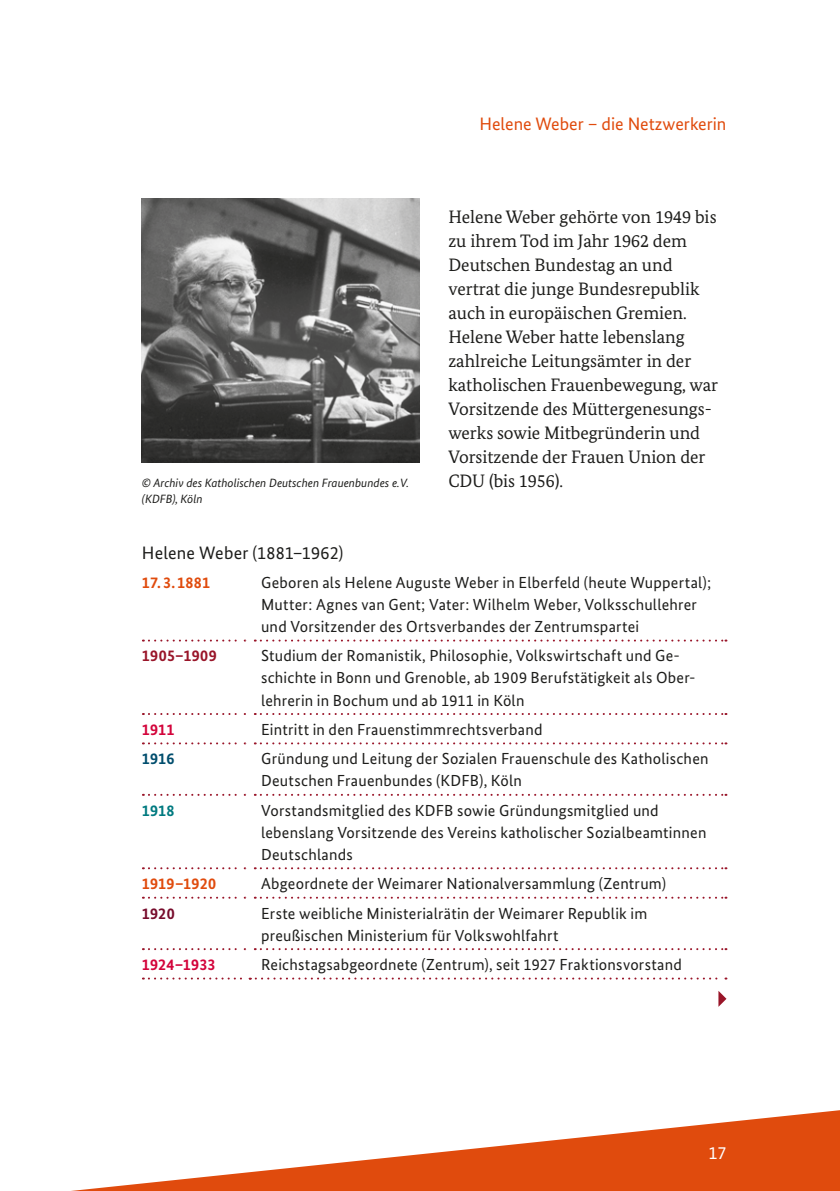
<style>
.page{position:relative;width:840px;height:1191px;background:#fff}
.page>*{position:absolute;margin:0;border:0;box-sizing:border-box;transform-origin:0 0}
.B-Innenseiten_B-05-P-FL{font:18px/24px "Bundes Serif";color:#1d1d1b}
.t1{font:18px "Bundes Sans";color:#e04b0d}
.C-Infos_Tabellen_Bilder_Tabelle_Kopfzeil{font:18px "Bundes Sans";letter-spacing:.01em;color:#1d1d1b}
.t2{font:18px "Bundes Sans";color:#fff}
.C-Infos_Tabellen_Bilder_C-04-P-Tabelle_F{font:16px/22px "Bundes Sans";letter-spacing:.015em;color:#1d1d1b}
.C-Infos_Tabellen_Bilder_C-04-P-Tabelle_F-2{font:700 16px "Bundes Sans";letter-spacing:.02em;color:#e04b0d}
.C-Infos_Tabellen_Bilder_C-04-P-Tabelle_F-3{font:700 16px "Bundes Sans";letter-spacing:.01em;color:#d3043b}
.C-Infos_Tabellen_Bilder_C-04-P-Tabelle_F-4{font:700 16px "Bundes Sans";letter-spacing:.025em;color:#991529}
.C-Infos_Tabellen_Bilder_C-04-P-Tabelle_F-5{font:700 16px "Bundes Sans";color:#004d6d}
.C-Infos_Tabellen_Bilder_C-04-P-Tabelle_F-6{font:700 16px "Bundes Sans";color:#007a80}
.C-Infos_Tabellen_Bilder_C-04-P-Tabelle_F-7{font:700 16px "Bundes Sans";color:#770c2c}
.t3{font:italic 12px "Bundes Sans";color:#1d1d1b}
</style>
<div class="page">
<svg style="left:71px;top:1110px;width:768px;height:81px"></svg>
<img style="left:142px;top:198px;width:278px;height:264px">
<svg style="left:143px;top:639px;width:102px;height:2px"></svg>
<svg style="left:254px;top:639px;width:472px;height:2px"></svg>
<svg style="left:143px;top:713px;width:102px;height:2px"></svg>
<svg style="left:254px;top:713px;width:472px;height:2px"></svg>
<svg style="left:143px;top:742px;width:102px;height:2px"></svg>
<svg style="left:254px;top:742px;width:472px;height:2px"></svg>
<svg style="left:143px;top:794px;width:102px;height:2px"></svg>
<svg style="left:254px;top:794px;width:472px;height:2px"></svg>
<svg style="left:143px;top:867px;width:102px;height:2px"></svg>
<svg style="left:254px;top:867px;width:472px;height:2px"></svg>
<svg style="left:143px;top:896px;width:102px;height:2px"></svg>
<svg style="left:254px;top:896px;width:472px;height:2px"></svg>
<svg style="left:143px;top:948px;width:102px;height:2px"></svg>
<svg style="left:254px;top:948px;width:472px;height:2px"></svg>
<svg style="left:143px;top:977px;width:583px;height:2px"></svg>
<svg style="left:718px;top:991px;width:8px;height:15px"></svg>
<p class="t1" style="left:479px;top:113px;width:248px">Helene Weber – die Netzwerkerin</p>
<p class="B-Innenseiten_B-05-P-FL" style="left:448px;top:204px;width:271px">Helene Weber gehörte von 1949 bis zu ihrem Tod im Jahr 1962 dem<br>Deutschen Bundestag an und vertrat die junge Bundesrepublik auch in europäischen Gremien.<br>Helene Weber hatte lebenslang zahlreiche Leitungsämter in der katholischen Frauenbewegung, war<br>Vorsitzende des Müttergenesungs&shy;werks sowie Mitbegründerin und<br>Vorsitzende der Frauen Union der</p>
<p class="t3" style="left:142px;top:475px;width:268px">© Archiv des Katholischen Deutschen Frauenbundes e.V.</p>
<p class="B-Innenseiten_B-05-P-FL" style="left:448px;top:468px;width:116px">CDU (bis 1956).</p>
<p class="t3" style="left:142px;top:491px;width:62px">(KDFB), Köln</p>
<p class="C-Infos_Tabellen_Bilder_Tabelle_Kopfzeil" style="left:142px;top:542px;width:203px">Helene Weber (1881–1962)</p>
<p class="C-Infos_Tabellen_Bilder_C-04-P-Tabelle_F-2" style="left:142px;top:573px;width:70px">17.3.1881</p>
<p class="C-Infos_Tabellen_Bilder_C-04-P-Tabelle_F" style="left:261px;top:571px;width:451px">Geboren als Helene Auguste Weber in Elberfeld (heute Wuppertal);<br>Mutter: Agnes van Gent; Vater: Wilhelm Weber, Volksschullehrer und Vorsitzender des Ortsverbandes der Zentrumspartei</p>
<p class="C-Infos_Tabellen_Bilder_C-04-P-Tabelle_F-4" style="left:142px;top:646px;width:76px">1905–1909</p>
<p class="C-Infos_Tabellen_Bilder_C-04-P-Tabelle_F" style="left:261px;top:645px;width:436px">Studium der Romanistik, Philosophie, Volkswirtschaft und Ge&shy;schichte in Bonn und Grenoble, ab 1909 Berufstätigkeit als Ober&shy;lehrerin in Bochum und ab 1911 in Köln</p>
<p class="C-Infos_Tabellen_Bilder_C-04-P-Tabelle_F-3" style="left:142px;top:719px;width:34px">1911</p>
<p class="C-Infos_Tabellen_Bilder_C-04-P-Tabelle_F" style="left:261px;top:718px;width:283px">Eintritt in den Frauenstimmrechtsverband</p>
<p class="C-Infos_Tabellen_Bilder_C-04-P-Tabelle_F-5" style="left:142px;top:749px;width:34px">1916</p>
<p class="C-Infos_Tabellen_Bilder_C-04-P-Tabelle_F" style="left:261px;top:748px;width:449px">Gründung und Leitung der Sozialen Frauenschule des Katholischen<br>Deutschen Frauenbundes (KDFB), Köln</p>
<p class="C-Infos_Tabellen_Bilder_C-04-P-Tabelle_F-6" style="left:142px;top:800px;width:34px">1918</p>
<p class="C-Infos_Tabellen_Bilder_C-04-P-Tabelle_F" style="left:261px;top:799px;width:446px">Vorstandsmitglied des KDFB sowie Gründungsmitglied und lebenslang Vorsitzende des Vereins katholischer Sozialbeamtinnen<br>Deutschlands</p>
<p class="C-Infos_Tabellen_Bilder_C-04-P-Tabelle_F-2" style="left:142px;top:874px;width:76px">1919–1920</p>
<p class="C-Infos_Tabellen_Bilder_C-04-P-Tabelle_F" style="left:261px;top:872px;width:406px">Abgeordnete der Weimarer Nationalversammlung (Zentrum)</p>
<p class="C-Infos_Tabellen_Bilder_C-04-P-Tabelle_F-7" style="left:142px;top:903px;width:34px">1920</p>
<p class="C-Infos_Tabellen_Bilder_C-04-P-Tabelle_F" style="left:261px;top:902px;width:387px">Erste weibliche Ministerialrätin der Weimarer Republik im preußischen Ministerium für Volkswohlfahrt</p>
<p class="C-Infos_Tabellen_Bilder_C-04-P-Tabelle_F-3" style="left:142px;top:954px;width:75px">1924–1933</p>
<p class="C-Infos_Tabellen_Bilder_C-04-P-Tabelle_F" style="left:261px;top:953px;width:422px">Reichstagsabgeordnete (Zentrum), seit 1927 Fraktionsvorstand</p>
<p class="t2" style="left:708px;top:1142px;width:19px">17</p>
</div>
